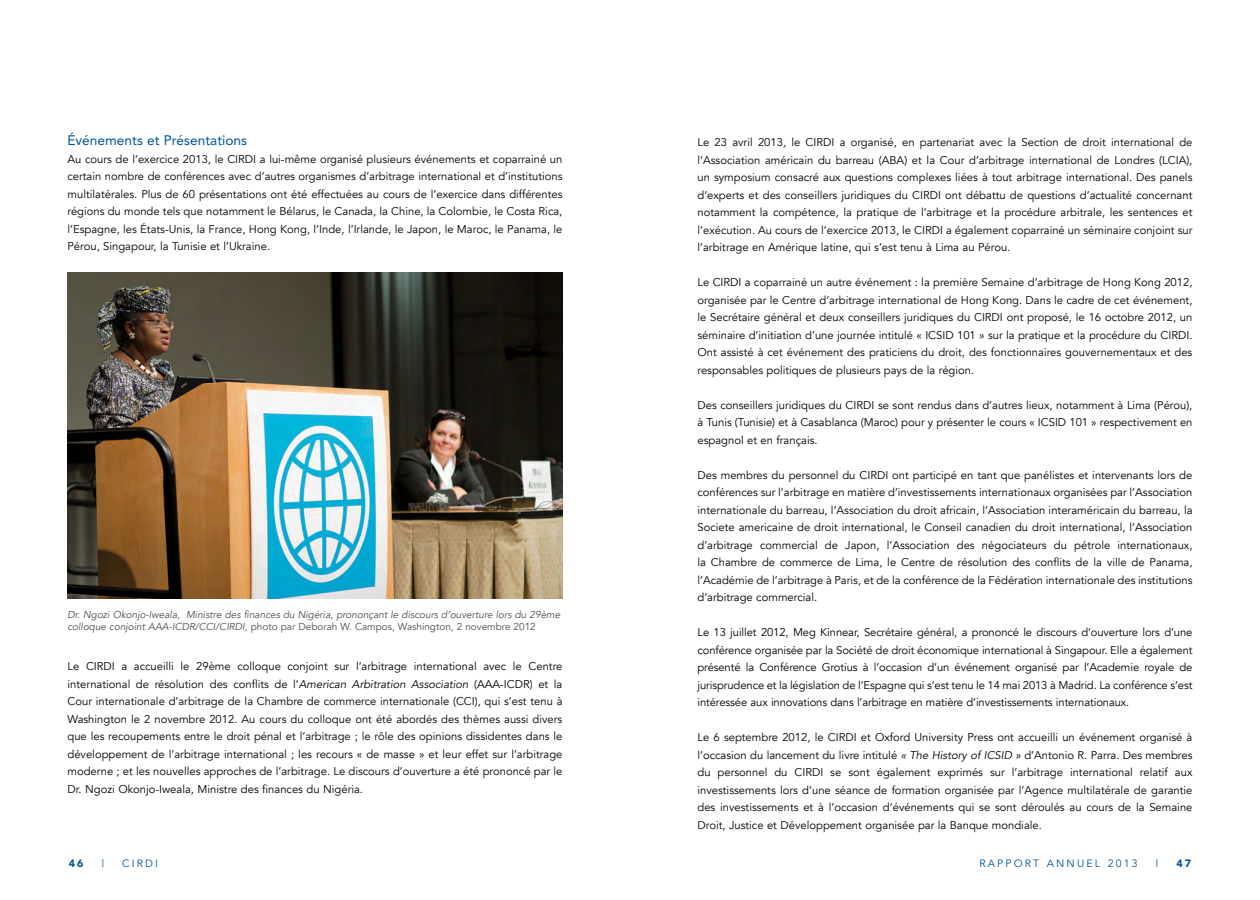
<style>
.page{position:relative;width:1260px;height:900px;background:#fff}
.page>*{position:absolute;margin:0;border:0;box-sizing:border-box;transform-origin:0 0}
.t1{font:13.75px "Avenir LT Std";color:#00549e}
.t2{font:11.25px/17.5px "Avenir";color:#000;text-align:justify}
.t3{font:10.62px "Avenir";letter-spacing:.2em;color:#00549e}
.t4{font:900 10.62px "Avenir";color:#00549e}
.body{font:italic 10px/12.5px "Avenir";color:#4d4d4f}
.s1{font-style:normal}
.s2{font-style:italic}
</style>
<div class="page">
<img style="left:68px;top:273px;width:494px;height:326px">
<p class="t1" style="left:68px;top:133px;width:181px">Événements et Présentations</p>
<p class="t2" style="left:68px;top:150px;width:497px">Au cours de l’exercice 2013, le CIRDI a lui-même organisé plusieurs événements et coparrainé un certain nombre de conférences avec d’autres organismes d’arbitrage international et d’institutions multilatérales. Plus de 60 présentations ont été effectuées au cours de l’exercice dans différentes régions du monde tels que notamment le Bélarus, le Canada, la Chine, la Colombie, le Costa Rica, l’Espagne, les États-Unis, la France, Hong Kong, l’Inde, l’Irlande, le Japon, le Maroc, le Panama, le Pérou, Singapour, la Tunisie et l’Ukraine.</p>
<p class="body" style="left:68px;top:608px;width:494px">Dr. Ngozi Okonjo-Iweala, Ministre des finances du Nigéria, prononçant le discours d’ouverture lors du 29ème colloque conjoint AAA-ICDR/CCI/CIRDI<span class="s1">, photo par Deborah W. Campos, Washington, 2 novembre 2012</span></p>
<p class="t2" style="left:67px;top:658px;width:497px">Le CIRDI a accueilli le 29ème colloque conjoint sur l’arbitrage international avec le Centre international de résolution des conflits de l’<span class="s2">American Arbitration Association</span> (AAA-ICDR) et la Cour internationale d’arbitrage de la Chambre de commerce internationale (CCI), qui s’est tenu à Washington le 2 novembre 2012. Au cours du colloque ont été abordés des thèmes aussi divers que les recoupements entre le droit pénal et l’arbitrage ; le rôle des opinions dissidentes dans le développement de l’arbitrage international ; les recours « de masse » et leur effet sur l’arbitrage moderne ; et les nouvelles approches de l’arbitrage. Le discours d’ouverture a été prononcé par le Dr. Ngozi Okonjo-Iweala, Ministre des finances du Nigéria.</p>
<p class="t2" style="left:698px;top:134px;width:497px">Le 23 avril 2013, le CIRDI a organisé, en partenariat avec la Section de droit international de l’Association américain du barreau (ABA) et la Cour d’arbitrage international de Londres (LCIA), un symposium consacré aux questions complexes liées à tout arbitrage international. Des panels d’experts et des conseillers juridiques du CIRDI ont débattu de questions d’actualité concernant notamment la compétence, la pratique de l’arbitrage et la procédure arbitrale, les sentences et l’exécution. Au cours de l’exercice 2013, le CIRDI a également coparrainé un séminaire conjoint sur l’arbitrage en Amérique latine, qui s’est tenu à Lima au Pérou.</p>
<p class="t2" style="left:698px;top:274px;width:497px">Le CIRDI a coparrainé un autre événement : la première Semaine d’arbitrage de Hong Kong 2012, organisée par le Centre d’arbitrage international de Hong Kong. Dans le cadre de cet événement, le Secrétaire général et deux conseillers juridiques du CIRDI ont proposé, le 16 octobre 2012, un séminaire d’initiation d’une journée intitulé « ICSID 101 » sur la pratique et la procédure du CIRDI.<br>Ont assisté à cet événement des praticiens du droit, des fonctionnaires gouvernementaux et des responsables politiques de plusieurs pays de la région.</p>
<p class="t2" style="left:698px;top:396px;width:497px">Des conseillers juridiques du CIRDI se sont rendus dans d’autres lieux, notamment à Lima (Pérou), à Tunis (Tunisie) et à Casablanca (Maroc) pour y présenter le cours « ICSID 101 » respectivement en espagnol et en français.</p>
<p class="t2" style="left:698px;top:466px;width:497px">Des membres du personnel du CIRDI ont participé en tant que panélistes et intervenants lors de conférences sur l’arbitrage en matière d’investissements internationaux organisées par l’Association internationale du barreau, l’Association du droit africain, l’Association interaméricain du barreau, la Societe americaine de droit international, le Conseil canadien du droit international, l’Association d’arbitrage commercial de Japon, l’Association des négociateurs du pétrole internationaux, la Chambre de commerce de Lima, le Centre de résolution des conflits de la ville de Panama, l’Académie de l’arbitrage à Paris, et de la conférence de la Fédération internationale des institutions d’arbitrage commercial.</p>
<p class="t2" style="left:698px;top:624px;width:497px">Le 13 juillet 2012, Meg Kinnear, Secrétaire général, a prononcé le discours d’ouverture lors d’une conférence organisée par la Société de droit économique international à Singapour. Elle a également présenté la Conférence Grotius à l’occasion d’un événement organisé par l’Academie royale de jurisprudence et la législation de l’Espagne qui s’est tenu le 14 mai 2013 à Madrid. La conférence s’est intéressée aux innovations dans l’arbitrage en matière d’investissements internationaux.</p>
<p class="t2" style="left:698px;top:729px;width:497px">Le 6 septembre 2012, le CIRDI et Oxford University Press ont accueilli un événement organisé à l’occasion du lancement du livre intitulé <span class="s2">« The History of ICSID »</span> d’Antonio R. Parra. Des membres du personnel du CIRDI se sont également exprimés sur l’arbitrage international relatif aux investissements lors d’une séance de formation organisée par l’Agence multilatérale de garantie des investissements et à l’occasion d’événements qui se sont déroulés au cours de la Semaine Droit, Justice et Développement organisée par la Banque mondiale.</p>
<p class="t4" style="left:69px;top:854px;width:16px">46</p>
<p class="t3" style="left:102px;top:857px;width:4px">|</p>
<p class="t3" style="left:122px;top:857px;width:37px">CIRDI</p>
<p class="t3" style="left:979px;top:857px;width:160px">RAPPORT ANNUEL 2013</p>
<p class="t3" style="left:1156px;top:857px;width:4px">|</p>
<p class="t4" style="left:1177px;top:854px;width:16px">47</p>
</div>
